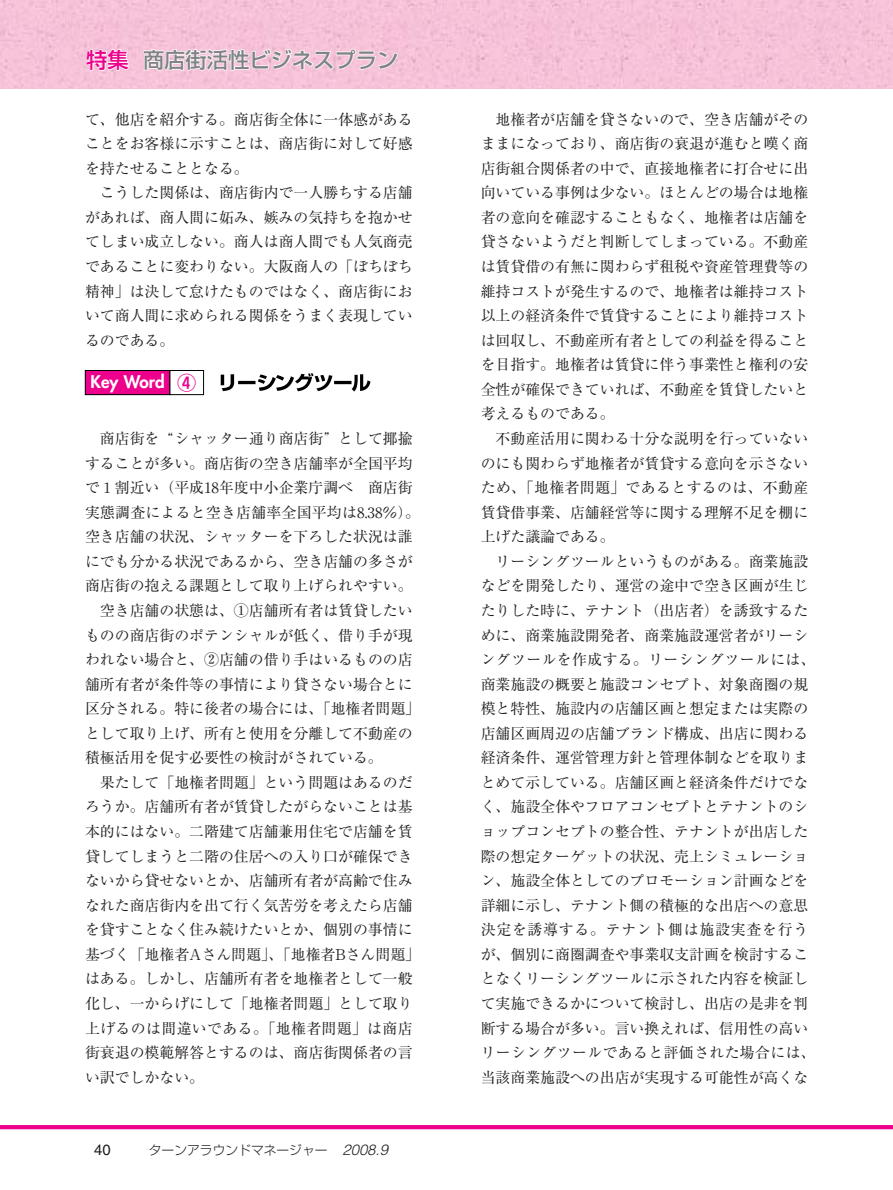
<style>
.page{position:relative;width:893px;height:1190px;background:#fff}
.page>*{position:absolute;margin:0;border:0;box-sizing:border-box;transform-origin:0 0}
.t1{font:500 21.3px "Shin Go";color:#808285}
.t2{font:800 16.95px "Futura";color:#fff}
.t3{font:14.85px/24.6px "Ryumin";color:#231f20;text-align:justify}
.t4{font:14.85px "Ryumin";letter-spacing:.025em;color:#231f20}
.t5{font:14.85px "Helvetica";color:#231f20}
.t6{font:300 12.75px "Shin Go";color:#231f20}
.s1{color:#fff}
.s2{font-family:"Shin Go";font-weight:500;font-size:19.2px;color:#ec008c}
.s3{font-family:"Helvetica";font-style:italic;font-size:14.85px}
</style>
<div class="page">
<hr style="left:0;top:1125px;width:892px;height:4px;background:#ec008c">
<div style="left:0;top:0;width:892px;height:88px;background:#f6c2d9"></div>
<div style="left:85px;top:371px;width:85px;height:23px;background:#ec008c"></div>
<div style="left:85px;top:370px;width:85px;height:25px;border:1px solid #000"></div>
<div style="left:170px;top:370px;width:34px;height:25px;border:1px solid #000"></div>
<img style="left:220px;top:374px;width:54px;height:18px">
<img style="left:274px;top:374px;width:96px;height:18px">
<h1 class="t1" style="left:86px;top:52px;width:313px"><span class="s1">特集</span> 商店街活性ビジネスプラン</h1>
<p class="t3" style="left:85px;top:109px;width:329px">て、他店を紹介する。商店街全体に一体感があることをお客様に示すことは、商店街に対して好感を持たせることとなる。</p>
<p class="t3" style="left:85px;top:182px;width:329px;text-indent:15px">こうした関係は、商店街内で一人勝ちする店舗があれば、商人間に妬み、嫉みの気持ちを抱かせてしまい成立しない。商人は商人間でも人気商売であることに変わりない。大阪商人の「ぼちぼち精神」は決して怠けたものではなく、商店街において商人間に求められる関係をうまく表現しているのである。</p>
<p class="t2" style="left:91px;top:374px;width:107px">Key Word <span class="s2">④</span></p>
<p class="t3" style="left:100px;top:428px;width:314px">商店街を“シャッター通り商店街”として揶揄</p>
<p class="t3" style="left:85px;top:452px;width:329px">することが多い。商店街の空き店舗率が全国平均</p>
<p class="t3" style="left:85px;top:477px;width:329px">で１割近い（平成18年度中小企業庁調べ　商店街</p>
<p class="t3" style="left:85px;top:502px;width:336px">実態調査によると空き店舗率全国平均は8.38％）。</p>
<p class="t3" style="left:85px;top:526px;width:329px">空き店舗の状況、シャッターを下ろした状況は誰</p>
<p class="t3" style="left:85px;top:551px;width:329px">にでも分かる状況であるから、空き店舗の多さが</p>
<p class="t3" style="left:85px;top:575px;width:329px">商店街の抱える課題として取り上げられやすい。</p>
<p class="t3" style="left:100px;top:600px;width:314px">空き店舗の状態は、①店舗所有者は賃貸したい</p>
<p class="t3" style="left:85px;top:624px;width:329px">ものの商店街のポテンシャルが低く、借り手が現</p>
<p class="t3" style="left:85px;top:649px;width:329px">われない場合と、②店舗の借り手はいるものの店</p>
<p class="t3" style="left:85px;top:673px;width:329px">舗所有者が条件等の事情により貸さない場合とに</p>
<p class="t3" style="left:85px;top:698px;width:336px">区分される。特に後者の場合には、「地権者問題」</p>
<p class="t3" style="left:85px;top:723px;width:329px">として取り上げ、所有と使用を分離して不動産の</p>
<p class="t3" style="left:85px;top:747px;width:299px">積極活用を促す必要性の検討がされている。</p>
<p class="t3" style="left:100px;top:772px;width:314px">果たして「地権者問題」という問題はあるのだ</p>
<p class="t3" style="left:85px;top:796px;width:329px">ろうか。店舗所有者が賃貸したがらないことは基</p>
<p class="t3" style="left:85px;top:821px;width:329px">本的にはない。二階建て店舗兼用住宅で店舗を賃</p>
<p class="t3" style="left:85px;top:845px;width:329px">貸してしまうと二階の住居への入り口が確保でき</p>
<p class="t3" style="left:85px;top:870px;width:329px">ないから貸せないとか、店舗所有者が高齢で住み</p>
<p class="t3" style="left:85px;top:894px;width:329px">なれた商店街内を出て行く気苦労を考えたら店舗</p>
<p class="t3" style="left:85px;top:919px;width:329px">を貸すことなく住み続けたいとか、個別の事情に</p>
<p class="t3" style="left:85px;top:944px;width:336px">基づく「地権者Aさん問題」、「地権者Bさん問題」</p>
<p class="t3" style="left:85px;top:968px;width:329px">はある。しかし、店舗所有者を地権者として一般</p>
<p class="t3" style="left:85px;top:993px;width:329px">化し、一からげにして「地権者問題」として取り</p>
<p class="t4" style="left:85px;top:1022px;width:329px">上げるのは間違いである。「地権者問題」は商店</p>
<p class="t3" style="left:85px;top:1042px;width:329px">街衰退の模範解答とするのは、商店街関係者の言</p>
<p class="t3" style="left:85px;top:1066px;width:121px">い訳でしかない。</p>
<p class="t5" style="left:94px;top:1144px;width:18px">40</p>
<p class="t6" style="left:149px;top:1145px;width:240px">ターンアラウンドマネージャー <span class="s3">2008.9</span></p>
<p class="t3" style="left:480px;top:109px;width:329px;text-indent:15px">地権者が店舗を貸さないので、空き店舗がそのままになっており、商店街の衰退が進むと嘆く商店街組合関係者の中で、直接地権者に打合せに出向いている事例は少ない。ほとんどの場合は地権者の意向を確認することもなく、地権者は店舗を貸さないようだと判断してしまっている。不動産は賃貸借の有無に関わらず租税や資産管理費等の維持コストが発生するので、地権者は維持コスト以上の経済条件で賃貸することにより維持コストは回収し、不動産所有者としての利益を得ることを目指す。地権者は賃貸に伴う事業性と権利の安全性が確保できていれば、不動産を賃貸したいと考えるものである。</p>
<p class="t3" style="left:480px;top:428px;width:329px;text-indent:15px">不動産活用に関わる十分な説明を行っていないのにも関わらず地権者が賃貸する意向を示さないため、「地権者問題」であるとするのは、不動産賃貸借事業、店舗経営等に関する理解不足を棚に上げた議論である。</p>
<p class="t3" style="left:480px;top:551px;width:336px;text-align:center">リーシングツールというものがある。商業施設<br>などを開発したり、運営の途中で空き区画が生じたりした時に、テナント（出店者）を誘致するために、商業施設開発者、商業施設運営者がリーシングツールを作成する。リーシングツールには、商業施設の概要と施設コンセプト、対象商圏の規模と特性、施設内の店舗区画と想定または実際の店舗区画周辺の店舗ブランド構成、出店に関わる経済条件、運営管理方針と管理体制などを取りまとめて示している。店舗区画と経済条件だけでなく、施設全体やフロアコンセプトとテナントのショップコンセプトの整合性、テナントが出店した際の想定ターゲットの状況、売上シミュレーション、施設全体としてのプロモーション計画などを詳細に示し、テナント側の積極的な出店への意思決定を誘導する。テナント側は施設実査を行うが、個別に商圏調査や事業収支計画を検討することなくリーシングツールに示された内容を検証して実施できるかについて検討し、出店の是非を判断する場合が多い。言い換えれば、信用性の高いリーシングツールであると評価された場合には、当該商業施設への出店が実現する可能性が高くな</p>
</div>
